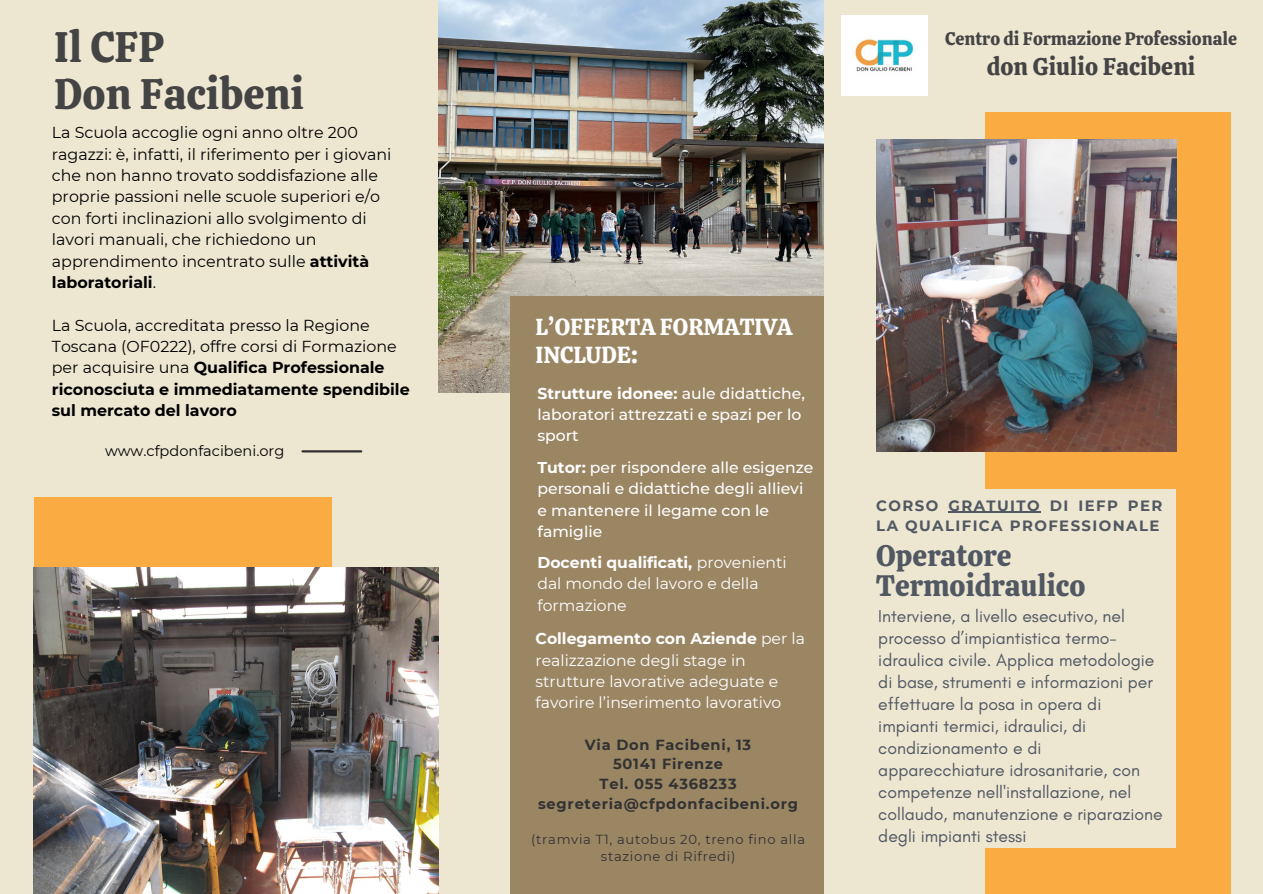
<style>
.page{position:relative;width:1263px;height:894px;background:#fff}
.page>*{position:absolute;margin:0;border:0;box-sizing:border-box;transform-origin:0 0}
.t1{font:42.45px "Calistoga";color:#444}
.t2{font:29.4px/30.3px "Calistoga";color:#515862}
.t3{font:24px "Calistoga";color:#444}
.t4{font:23.1px/28.7px "Calistoga";color:#fff}
.t5{font:18px "Calistoga";color:#444}
.t6{font:17.55px/21.9px "Glacial Indifference";color:#515862}
.t7{font:15.9px/21.3px "Montserrat";color:#000}
.t8{font:15.6px/21.3px "Montserrat";color:#fff}
.t9{font:500 15.6px/21.3px "Montserrat";color:#fff}
.t10{font:700 14.85px/20.2px "Montserrat";letter-spacing:.095em;color:#515862}
.t11{font:700 14.55px "Montserrat";letter-spacing:.05em;color:#323232}
.t12{font:14.55px "Montserrat";color:#000}
.t13{font:13.2px/17.5px "Montserrat";letter-spacing:.05em;color:#323232;text-align:center}
.s1{font-weight:700}
</style>
<div class="page">
<div style="left:0;top:0;width:1263px;height:893px;background:#ede7d2"></div>
<div style="left:986px;top:112px;width:245px;height:781px;background:#faab42"></div>
<img style="left:876px;top:140px;width:300px;height:311px">
<div style="left:34px;top:497px;width:298px;height:89px;background:#faab42"></div>
<img style="left:439px;top:0;width:384px;height:392px">
<img style="left:34px;top:567px;width:405px;height:326px">
<div style="left:510px;top:296px;width:314px;height:597px;background:#9b8664"></div>
<div style="left:970px;top:488px;width:205px;height:359px;background:#ede7d2"></div>
<hr style="left:302px;top:450px;width:59px;height:2px;background:#303030">
<img style="left:841px;top:16px;width:87px;height:79px">
<hr style="left:948px;top:511px;width:93px;height:2px;background:#515862">
<p class="t1" style="left:54px;top:20px;width:111px">Il CFP</p>
<p class="t1" style="left:54px;top:66px;width:251px">Don Facibeni</p>
<p class="t7" style="left:52px;top:122px;width:341px">La Scuola accoglie ogni anno oltre 200 ragazzi: è, infatti, il riferimento per i giovani che non hanno trovato soddisfazione alle proprie passioni nelle scuole superiori e/o con forti inclinazioni allo svolgimento di lavori manuali, che richiedono un apprendimento incentrato sulle <span class="s1">attività laboratoriali</span>.</p>
<p class="t7" style="left:52px;top:314px;width:359px">La Scuola, accreditata presso la Regione Toscana (OF0222), offre corsi di Formazione per acquisire una <span class="s1">Qualifica Professionale riconosciuta e immediatamente spendibile sul mercato del lavoro</span></p>
<p class="t12" style="left:105px;top:441px;width:181px">www.cfpdonfacibeni.org</p>
<p class="t5" style="left:945px;top:27px;width:293px">Centro di Formazione Professionale</p>
<p class="t3" style="left:987px;top:51px;width:210px">don Giulio Facibeni</p>
<p class="t4" style="left:536px;top:312px;width:258px">L’OFFERTA FORMATIVA<br>INCLUDE:</p>
<p class="t9" style="left:537px;top:382px;width:269px"><span class="s1">Strutture idonee:</span> aule didattiche, laboratori attrezzati e spazi per lo sport</p>
<p class="t9" style="left:537px;top:456px;width:277px"><span class="s1">Tutor:</span> per rispondere alle esigenze personali e didattiche degli allievi e mantenere il legame con le famiglie</p>
<p class="t8" style="left:537px;top:551px;width:251px"><span class="s1">Docenti qualificati,</span> provenienti dal mondo del lavoro e della formazione</p>
<p class="t8" style="left:536px;top:627px;width:271px"><span class="s1">Collegamento con Aziende</span> per la realizzazione degli stage in strutture lavorative adeguate e favorire l’inserimento lavorativo</p>
<p class="t11" style="left:585px;top:735px;width:168px">Via Don Facibeni, 13</p>
<p class="t11" style="left:613px;top:755px;width:111px">50141 Firenze</p>
<p class="t11" style="left:600px;top:774px;width:139px">Tel. 055 4368233</p>
<p class="t11" style="left:538px;top:794px;width:262px">segreteria@cfpdonfacibeni.org</p>
<p class="t13" style="left:531px;top:830px;width:275px">(tramvia T1, autobus 20, treno fino alla stazione di Rifredi)</p>
<p class="t10" style="left:876px;top:495px;width:288px">CORSO GRATUITO DI IEFP PER<br>LA QUALIFICA PROFESSIONALE</p>
<p class="t2" style="left:876px;top:540px;width:211px">Operatore<br>Termoidraulico</p>
<p class="t6" style="left:878px;top:605px;width:286px">Interviene, a livello esecutivo, nel processo d’impiantistica termo&shy;idraulica civile. Applica metodologie di base, strumenti e informazioni per effettuare la posa in opera di impianti termici, idraulici, di condizionamento e di apparecchiature idrosanitarie, con competenze nell'installazione, nel collaudo, manutenzione e riparazione degli impianti stessi</p>
</div>
